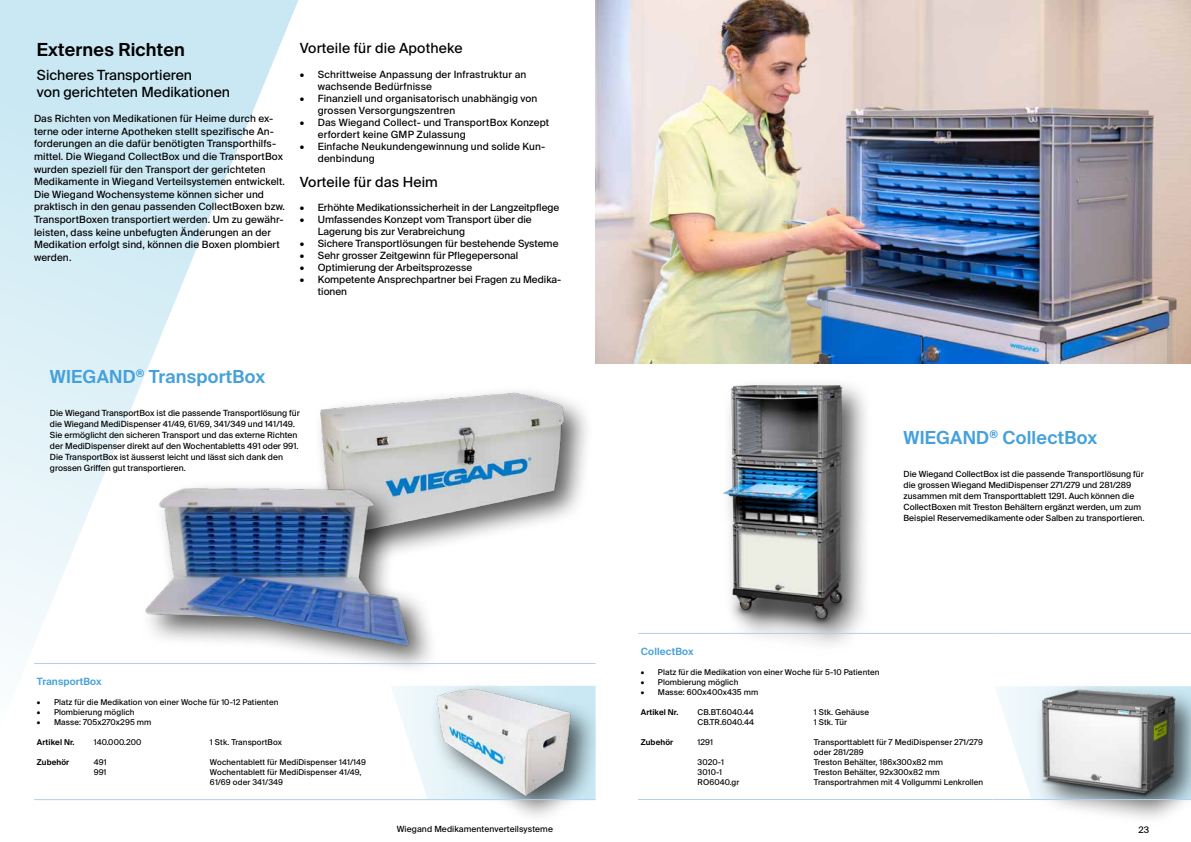
<style>
.page{position:relative;width:1191px;height:842px;background:#fff}
.page>*{position:absolute;margin:0;border:0;box-sizing:border-box;transform-origin:0 0}
.t1{font:600 18px "Suisse Intl";letter-spacing:.01em;color:#46a1da}
.t2{font:600 18px "Suisse Intl";letter-spacing:.01em;color:#000}
.t3{font:14px/16.8px "Suisse Intl";color:#000}
.t4{font:10px/12.6px "Suisse Intl";letter-spacing:.01em;color:#000}
.t5{font:600 10px "Suisse Intl";letter-spacing:.01em;color:#46a1da}
.t6{font:9px "Suisse Intl";color:#000}
.t7{font:8.5px/11px "Suisse Intl";color:#000}
.t8{font:8px/10px "Suisse Intl";letter-spacing:.01em;color:#000}
.t9{font:600 8px "Suisse Intl";letter-spacing:.01em;color:#000}
</style>
<div class="page">
<img style="left:595px;top:0;width:596px;height:363px">
<svg style="left:0;top:0;width:299px;height:645px"></svg>
<svg style="left:392px;top:687px;width:31px;height:96px"></svg>
<svg style="left:995px;top:686px;width:38px;height:113px"></svg>
<div style="left:1033px;top:682px;width:158px;height:144px;background:#000;opacity:.65"></div>
<img style="left:1032px;top:687px;width:153px;height:117px">
<div style="left:429px;top:681px;width:172px;height:144px;background:#000;opacity:.65"></div>
<img style="left:423px;top:687px;width:178px;height:119px">
<img style="left:283px;top:345px;width:317px;height:195px">
<img style="left:90px;top:435px;width:369px;height:252px">
<img style="left:723px;top:383px;width:143px;height:253px">
<hr style="left:638px;top:633px;width:354px;height:1px;background:#b1cfee">
<hr style="left:992px;top:633px;width:199px;height:1px;background:#b1cfee">
<hr style="left:638px;top:799px;width:354px;height:1px;background:#b1cfee">
<hr style="left:992px;top:799px;width:199px;height:1px;background:#b1cfee">
<hr style="left:34px;top:663px;width:354px;height:1px;background:#b1cfee">
<hr style="left:388px;top:663px;width:207px;height:1px;background:#b1cfee">
<hr style="left:34px;top:799px;width:354px;height:1px;background:#b1cfee">
<hr style="left:388px;top:799px;width:207px;height:1px;background:#b1cfee">
<h1 class="t2" style="left:37px;top:40px;width:149px">Externes Richten</h1>
<h2 class="t3" style="left:37px;top:67px;width:194px">Sicheres Transportieren<br>von gerichteten Medikationen</h2>
<p class="t4" style="left:34px;top:112px;width:252px">Das Richten von Medikationen für Heime durch ex&shy;terne oder interne Apotheken stellt spezifische An&shy;forderungen an die dafür benötigten Transporthilfs&shy;mittel. Die Wiegand CollectBox und die TransportBox wurden speziell für den Transport der gerichteten Medikamente in Wiegand Verteilsystemen entwickelt.<br>Die Wiegand Wochensysteme können sicher und praktisch in den genau passenden CollectBoxen bzw.<br>TransportBoxen transportiert werden. Um zu gewähr&shy;leisten, dass keine unbefugten Änderungen an der Medikation erfolgt sind, können die Boxen plombiert werden.</p>
<h2 class="t3" style="left:300px;top:40px;width:164px">Vorteile für die Apotheke</h2>
<p class="t4" style="left:318px;top:68px;width:210px;line-height:12px;text-indent:-18px">• Schrittweise Anpassung der Infrastruktur an wachsende Bedürfnisse</p>
<p class="t4" style="left:318px;top:92px;width:221px;line-height:12px;text-indent:-18px">• Finanziell und organisatorisch unabhängig von grossen Versorgungszentren</p>
<p class="t4" style="left:318px;top:116px;width:233px;line-height:12px;text-indent:-18px">• Das Wiegand Collect- und TransportBox Konzept erfordert keine GMP Zulassung</p>
<p class="t4" style="left:318px;top:140px;width:229px;line-height:12px;text-indent:-18px">• Einfache Neukundengewinnung und solide Kun&shy;denbindung</p>
<h2 class="t3" style="left:300px;top:173px;width:140px">Vorteile für das Heim</h2>
<p class="t4" style="left:300px;top:201px;width:261px">• Erhöhte Medikationssicherheit in der Langzeitpflege</p>
<p class="t4" style="left:318px;top:213px;width:215px;line-height:12px;text-indent:-18px">• Umfassendes Konzept vom Transport über die<br>Lagerung bis zur Verabreichung</p>
<p class="t4" style="left:300px;top:237px;width:260px">• Sichere Transportlösungen für bestehende Systeme</p>
<p class="t4" style="left:300px;top:249px;width:220px">• Sehr grosser Zeitgewinn für Pflegepersonal</p>
<p class="t4" style="left:300px;top:261px;width:174px">• Optimierung der Arbeitsprozesse</p>
<p class="t4" style="left:318px;top:273px;width:245px;line-height:12px;text-indent:-18px">• Kompetente Ansprechpartner bei Fragen zu Medika&shy;tionen</p>
<h1 class="t1" style="left:50px;top:366px;width:217px">WIEGAND<sup>®</sup> TransportBox</h1>
<p class="t7" style="left:50px;top:407px;width:251px">Die Wiegand TransportBox ist die passende Transportlösung für die Wiegand MediDispenser 41/49, 61/69, 341/349 und 141/149.<br>Sie ermöglicht den sicheren Transport und das externe Richten der MediDispenser direkt auf den Wochentabletts 491 oder 991.<br>Die TransportBox ist äusserst leicht und lässt sich dank den grossen Griffen gut transportieren.</p>
<p class="t5" style="left:37px;top:676px;width:66px">TransportBox</p>
<p class="t8" style="left:37px;top:698px;width:243px">• Platz für die Medikation von einer Woche für 10-12 Patienten</p>
<p class="t8" style="left:37px;top:708px;width:99px">• Plombierung möglich</p>
<p class="t8" style="left:37px;top:718px;width:116px">• Masse: 705x270x295 mm</p>
<p class="t9" style="left:37px;top:738px;width:39px">Artikel Nr.</p>
<p class="t8" style="left:94px;top:738px;width:49px">140.000.200</p>
<p class="t8" style="left:210px;top:738px;width:73px">1 Stk. TransportBox</p>
<p class="t9" style="left:37px;top:758px;width:34px">Zubehör</p>
<p class="t8" style="left:94px;top:758px;width:14px">491</p>
<p class="t8" style="left:210px;top:758px;width:158px">Wochentablett für MediDispenser 141/149</p>
<p class="t8" style="left:94px;top:768px;width:14px">991</p>
<p class="t8" style="left:210px;top:768px;width:153px">Wochentablett für MediDispenser 41/49,<br>61/69 oder 341/349</p>
<h1 class="t1" style="left:903px;top:427px;width:195px">WIEGAND<sup>®</sup> CollectBox</h1>
<p class="t7" style="left:903px;top:469px;width:243px">Die Wiegand CollectBox ist die passende Transportlösung für die grossen Wiegand MediDispenser 271/279 und 281/289 zusammen mit dem Transporttablett 1291. Auch können die CollectBoxen mit Treston Behältern ergänzt werden, um zum Beispiel Reservemedikamente oder Salben zu transportieren.</p>
<p class="t5" style="left:641px;top:646px;width:54px">CollectBox</p>
<p class="t8" style="left:641px;top:667px;width:240px">• Platz für die Medikation von einer Woche für 5-10 Patienten</p>
<p class="t8" style="left:641px;top:677px;width:99px">• Plombierung möglich</p>
<p class="t8" style="left:641px;top:687px;width:119px">• Masse: 600x400x435 mm</p>
<p class="t9" style="left:641px;top:708px;width:39px">Artikel Nr.</p>
<p class="t8" style="left:697px;top:707px;width:58px">CB.BT.6040.44</p>
<p class="t8" style="left:814px;top:707px;width:57px">1 Stk. Gehäuse</p>
<p class="t8" style="left:697px;top:717px;width:58px">CB.TR.6040.44</p>
<p class="t8" style="left:814px;top:717px;width:35px">1 Stk. Tür</p>
<p class="t9" style="left:641px;top:738px;width:34px">Zubehör</p>
<p class="t8" style="left:697px;top:737px;width:17px">1291</p>
<p class="t8" style="left:814px;top:737px;width:171px">Transporttablett für 7 MediDispenser 271/279 oder 281/289</p>
<p class="t8" style="left:697px;top:757px;width:28px">3020-1</p>
<p class="t8" style="left:814px;top:757px;width:131px">Treston Behälter, 186x300x82 mm</p>
<p class="t8" style="left:697px;top:767px;width:26px">3010-1</p>
<p class="t8" style="left:814px;top:767px;width:127px">Treston Behälter, 92x300x82 mm</p>
<p class="t8" style="left:697px;top:777px;width:43px">RO6040.gr</p>
<p class="t8" style="left:814px;top:777px;width:171px">Transportrahmen mit 4 Vollgummi Lenkrollen</p>
<p class="t7" style="left:397px;top:824px;width:158px">Wiegand Medikamentenverteilsysteme</p>
<p class="t6" style="left:1138px;top:824px;width:12px">23</p>
</div>
